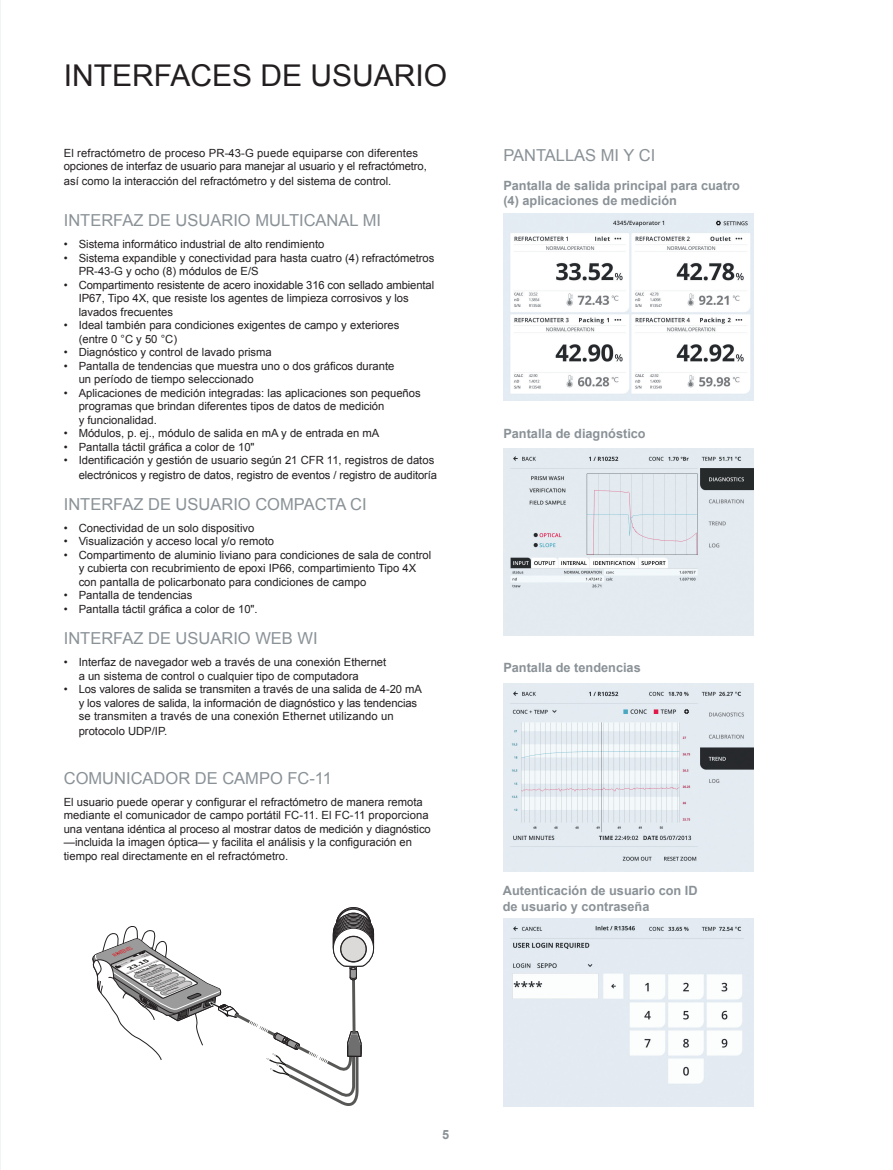
<style>
.page{position:relative;width:893px;height:1170px;background:#fff}
.page>*{position:absolute;margin:0;border:0;box-sizing:border-box;transform-origin:0 0}
.t1{font:30px "Arial";color:#231f20}
.t2{font:16.5px "Arial";color:#8a9297}
.t3{font:700 12.75px/15.3px "Arial";color:#8a9297}
.Body_8_pt{font:11.25px/13.5px "Arial";color:#231f20}
.t4{font:italic 700 4.65px "Tahoma";color:#1b1b19;scale:1.65 1}
.t5{font:italic 700 2.4px "Tahoma";color:#1b1b19;scale:1.65 1}
.t6{font:italic 700 1.8px "Britannic";color:#1b1b19;scale:1.65 1}
</style>
<div class="page">
<svg style="left:0;top:0;width:1px;height:1169px"></svg>
<svg style="left:336px;top:907px;width:35px;height:34px"></svg>
<div style="left:336px;top:907px;width:35px;height:34px;border:1px solid #231f20;border-radius:50%"></div>
<svg style="left:336px;top:908px;width:35px;height:34px"></svg>
<div style="left:336px;top:908px;width:35px;height:34px;border:1px solid #231f20;border-radius:50%"></div>
<svg style="left:337px;top:909px;width:33px;height:33px"></svg>
<div style="left:337px;top:909px;width:33px;height:33px;border:1px solid #231f20;border-radius:50%"></div>
<div style="left:341px;top:912px;width:25px;height:26px;border:1px solid #231f20;border-radius:50%"></div>
<svg style="left:333px;top:913px;width:41px;height:40px"></svg>
<div style="left:333px;top:913px;width:41px;height:40px;border:1px solid #231f20;border-radius:50%"></div>
<svg style="left:333px;top:914px;width:41px;height:40px"></svg>
<div style="left:333px;top:914px;width:41px;height:40px;border:1px solid #231f20;border-radius:50%"></div>
<div style="left:333px;top:915px;width:41px;height:41px;border:1px solid #231f20;border-radius:50%"></div>
<svg style="left:333px;top:916px;width:41px;height:40px"></svg>
<div style="left:333px;top:916px;width:41px;height:40px;border:1px solid #231f20;border-radius:50%"></div>
<svg style="left:333px;top:917px;width:41px;height:40px"></svg>
<div style="left:333px;top:917px;width:41px;height:40px;border:1px solid #231f20;border-radius:50%"></div>
<svg style="left:333px;top:918px;width:41px;height:41px"></svg>
<div style="left:333px;top:918px;width:41px;height:41px;border:1px solid #231f20;border-radius:50%"></div>
<div style="left:333px;top:920px;width:41px;height:40px;border:1px solid #231f20;border-radius:50%"></div>
<div style="left:333px;top:921px;width:41px;height:40px;border:1px solid #231f20;border-radius:50%"></div>
<div style="left:333px;top:922px;width:41px;height:41px;border:1px solid #231f20;border-radius:50%"></div>
<div style="left:333px;top:923px;width:41px;height:41px;border:1px solid #231f20;border-radius:50%"></div>
<div style="left:333px;top:924px;width:41px;height:40px;border:1px solid #231f20;border-radius:50%"></div>
<svg style="left:92px;top:925px;width:282px;height:181px"></svg>
<img style="left:503px;top:448px;width:250px;height:188px">
<img style="left:503px;top:683px;width:250px;height:188px">
<img style="left:503px;top:918px;width:250px;height:188px">
<img style="left:503px;top:213px;width:250px;height:187px">
<h1 class="t1" style="left:64px;top:55px;width:385px">INTERFACES DE USUARIO</h1>
<p class="Body_8_pt" style="left:64px;top:146px;width:365px;line-height:14px">El refractómetro de proceso PR-43-G puede equiparse con diferentes opciones de interfaz de usuario para manejar al usuario y el refractómetro, así como la interacción del refractómetro y del sistema de control.</p>
<h2 class="t2" style="left:64px;top:209px;width:319px">INTERFAZ DE USUARIO MULTICANAL MI</h2>
<p class="Body_8_pt" style="left:64px;top:237px;width:262px">• Sistema informático industrial de alto rendimiento</p>
<p class="Body_8_pt" style="left:79px;top:251px;width:357px;text-indent:-15px">• Sistema expandible y conectividad para hasta cuatro (4) refractómetros<br>PR-43-G y ocho (8) módulos de E/S</p>
<p class="Body_8_pt" style="left:79px;top:278px;width:357px;text-indent:-15px">• Compartimento resistente de acero inoxidable 316 con sellado ambiental<br>IP67, Tipo 4X, que resiste los agentes de limpieza corrosivos y los lavados frecuentes</p>
<p class="Body_8_pt" style="left:79px;top:318px;width:322px;text-indent:-15px">• Ideal también para condiciones exigentes de campo y exteriores (entre 0 °C y 50 °C)</p>
<p class="Body_8_pt" style="left:64px;top:345px;width:210px">• Diagnóstico y control de lavado prisma</p>
<p class="Body_8_pt" style="left:79px;top:359px;width:317px;text-indent:-15px">• Pantalla de tendencias que muestra uno o dos gráficos durante un período de tiempo seleccionado</p>
<p class="Body_8_pt" style="left:79px;top:386px;width:344px;text-indent:-15px">• Aplicaciones de medición integradas: las aplicaciones son pequeños programas que brindan diferentes tipos de datos de medición<br>y funcionalidad.</p>
<p class="Body_8_pt" style="left:64px;top:426px;width:317px">• Módulos, p. ej., módulo de salida en mA y de entrada en mA</p>
<p class="Body_8_pt" style="left:64px;top:440px;width:192px">• Pantalla táctil gráfica a color de 10"</p>
<p class="Body_8_pt" style="left:64px;top:453px;width:375px;line-height:14.4px;text-align:right">• Identificación y gestión de usuario según 21 CFR 11, registros de datos electrónicos y registro de datos, registro de eventos / registro de auditoría</p>
<h2 class="t2" style="left:64px;top:493px;width:304px">INTERFAZ DE USUARIO COMPACTA CI</h2>
<p class="Body_8_pt" style="left:64px;top:521px;width:192px">• Conectividad de un solo dispositivo</p>
<p class="Body_8_pt" style="left:64px;top:534px;width:212px">• Visualización y acceso local y/o remoto</p>
<p class="Body_8_pt" style="left:79px;top:548px;width:354px;text-indent:-15px">• Compartimento de aluminio liviano para condiciones de sala de control y cubierta con recubrimiento de epoxi IP66, compartimiento Tipo 4X con pantalla de policarbonato para condiciones de campo</p>
<p class="Body_8_pt" style="left:64px;top:588px;width:130px">• Pantalla de tendencias</p>
<p class="Body_8_pt" style="left:64px;top:603px;width:195px">• Pantalla táctil gráfica a color de 10".</p>
<h2 class="t2" style="left:64px;top:627px;width:255px">INTERFAZ DE USUARIO WEB WI</h2>
<p class="Body_8_pt" style="left:79px;top:655px;width:309px;text-indent:-15px">• Interfaz de navegador web a través de una conexión Ethernet a un sistema de control o cualquier tipo de computadora</p>
<p class="Body_8_pt" style="left:79px;top:682px;width:345px;text-indent:-15px">• Los valores de salida se transmiten a través de una salida de 4-20 mA y los valores de salida, la información de diagnóstico y las tendencias se transmiten a través de una conexión Ethernet utilizando un protocolo UDP/IP.</p>
<h2 class="t2" style="left:64px;top:766px;width:270px">COMUNICADOR DE CAMPO FC-11</h2>
<p class="Body_8_pt" style="left:64px;top:794px;width:368px">El usuario puede operar y configurar el refractómetro de manera remota mediante el comunicador de campo portátil FC-11. El FC-11 proporciona una ventana idéntica al proceso al mostrar datos de medición y diagnóstico —incluida la imagen óptica— y facilita el análisis y la configuración en tiempo real directamente en el refractómetro.</p>
<p class="t4" style="left:128px;top:964px;width:15px;rotate:-22deg">23.15</p>
<p class="t5" style="left:135px;top:971px;width:16px;rotate:-22deg">MAIN MENU</p>
<p class="t6" style="left:141px;top:974px;width:15px;rotate:-22deg">REMOTE DISPLAY</p>
<p class="t6" style="left:154px;top:982px;width:7px;rotate:-22deg">TOOLS</p>
<p class="t6" style="left:147px;top:978px;width:12px;rotate:-22deg">DIAGNOSTICS</p>
<p class="t6" style="left:160px;top:986px;width:13px;rotate:-22deg">DATA LOGGING</p>
<p class="t6" style="left:167px;top:990px;width:9px;rotate:-22deg">SETTINGS</p>
<h2 class="t2" style="left:503px;top:144px;width:153px">PANTALLAS MI Y CI</h2>
<h3 class="t3" style="left:503px;top:178px;width:238px">Pantalla de salida principal para cuatro (4) aplicaciones de medición</h3>
<h3 class="t3" style="left:503px;top:426px;width:144px">Pantalla de diagnóstico</h3>
<h3 class="t3" style="left:503px;top:660px;width:139px">Pantalla de tendencias</h3>
<h3 class="t3" style="left:503px;top:883px;width:196px">Autenticación de usuario con ID de usuario y contraseña</h3>
<p class="t3" style="left:442px;top:1126px;width:9px">5</p>
</div>
